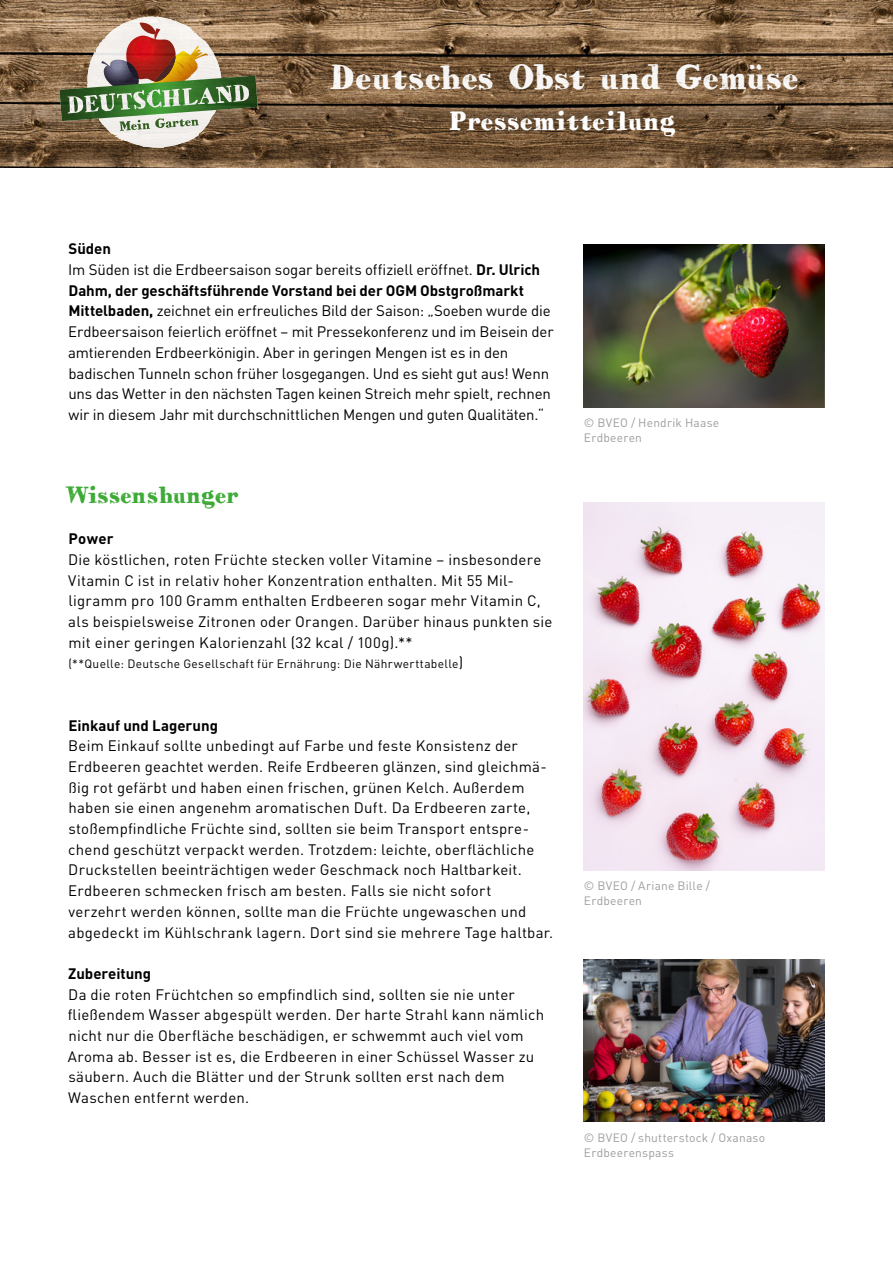
<style>
.page{position:relative;width:893px;height:1263px;background:#fff}
.page>*{position:absolute;margin:0;border:0;box-sizing:border-box;transform-origin:0 0}
.t1{font:34.5px "HVD Bodedo";color:#fff}
.t2{font:27px "HVD Bodedo";letter-spacing:-.005em;color:#fff}
.t3{font:24px "HVD Bodedo";letter-spacing:-.01em;color:#3daa36}
.t4{font:15px/20.7px "DIN Pro";letter-spacing:.015em;color:#000}
.t5{font:15px/20.7px "DIN Pro";letter-spacing:-.01em;color:#000}
.t6{font:700 15px "DIN Pro";color:#000}
.t7{font:12px/15px "DIN Pro";letter-spacing:.02em;color:#9d9d9c}
.t8{font:12px "DIN Pro";letter-spacing:.03em;color:#000}
.s1{font-weight:700}
.s2{font-size:15px}
</style>
<div class="page">
<img style="left:584px;top:959px;width:241px;height:163px">
<img style="left:0;top:0;width:518px;height:167px">
<img style="left:518px;top:0;width:375px;height:167px">
<img style="left:60px;top:16px;width:198px;height:132px">
<img style="left:584px;top:503px;width:241px;height:367px">
<img style="left:584px;top:245px;width:241px;height:162px">
<h1 class="t1" style="left:330px;top:55px;width:471px">Deutsches Obst und Gemüse</h1>
<h2 class="t2" style="left:450px;top:104px;width:228px">Pressemitteilung</h2>
<p class="t5" style="left:68px;top:237px;width:487px"><span class="s1">Süden<br></span>Im Süden ist die Erdbeersaison sogar bereits offiziell eröffnet. <span class="s1">Dr. Ulrich Dahm, der geschäftsführende Vorstand bei der OGM Obstgroßmarkt Mittelbaden,</span> zeichnet ein erfreuliches Bild der Saison: „Soeben wurde die Erdbeersaison feierlich eröffnet – mit Pressekonferenz und im Beisein der amtierenden Erdbeerkönigin. Aber in geringen Mengen ist es in den badischen Tunneln schon früher losgegangen. Und es sieht gut aus! Wenn uns das Wetter in den nächsten Tagen keinen Streich mehr spielt, rechnen wir in diesem Jahr mit durchschnittlichen Mengen und guten Qualitäten.“</p>
<h3 class="t3" style="left:65px;top:479px;width:176px">Wissenshunger</h3>
<p class="t6" style="left:69px;top:526px;width:47px">Power</p>
<p class="t4" style="left:68px;top:548px;width:486px">Die köstlichen, roten Früchte stecken voller Vitamine – insbesondere Vitamin C ist in relativ hoher Konzentration enthalten. Mit 55 Mil&shy;ligramm pro 100 Gramm enthalten Erdbeeren sogar mehr Vitamin C, als beispielsweise Zitronen oder Orangen. Darüber hinaus punkten sie mit einer geringen Kalorienzahl (32 kcal / 100g).**</p>
<p class="t8" style="left:69px;top:655px;width:396px">(**Quelle: Deutsche Gesellschaft für Ernährung: Die Nährwerttabelle<span class="s2">)</span></p>
<p class="t6" style="left:69px;top:713px;width:151px">Einkauf und Lagerung</p>
<p class="t4" style="left:68px;top:734px;width:486px">Beim Einkauf sollte unbedingt auf Farbe und feste Konsistenz der Erdbeeren geachtet werden. Reife Erdbeeren glänzen, sind gleichmä&shy;ßig rot gefärbt und haben einen frischen, grünen Kelch. Außerdem haben sie einen angenehm aromatischen Duft. Da Erdbeeren zarte, stoßempfindliche Früchte sind, sollten sie beim Transport entspre&shy;chend geschützt verpackt werden. Trotzdem: leichte, oberflächliche Druckstellen beeinträchtigen weder Geschmack noch Haltbarkeit.<br>Erdbeeren schmecken frisch am besten. Falls sie nicht sofort verzehrt werden können, sollte man die Früchte ungewaschen und abgedeckt im Kühlschrank lagern. Dort sind sie mehrere Tage haltbar.</p>
<p class="t6" style="left:68px;top:961px;width:84px">Zubereitung</p>
<p class="t4" style="left:68px;top:982px;width:478px">Da die roten Früchtchen so empfindlich sind, sollten sie nie unter fließendem Wasser abgespült werden. Der harte Strahl kann nämlich nicht nur die Oberfläche beschädigen, er schwemmt auch viel vom Aroma ab. Besser ist es, die Erdbeeren in einer Schüssel Wasser zu säubern. Auch die Blätter und der Strunk sollten erst nach dem Waschen entfernt werden.</p>
<p class="t7" style="left:584px;top:414px;width:137px">© BVEO / Hendrik Haase<br>Erdbeeren</p>
<p class="t7" style="left:584px;top:877px;width:127px">© BVEO / Ariane Bille /<br>Erdbeeren</p>
<p class="t7" style="left:584px;top:1129px;width:183px">© BVEO / shutterstock / Oxanaso<br>Erdbeerenspass</p>
</div>
